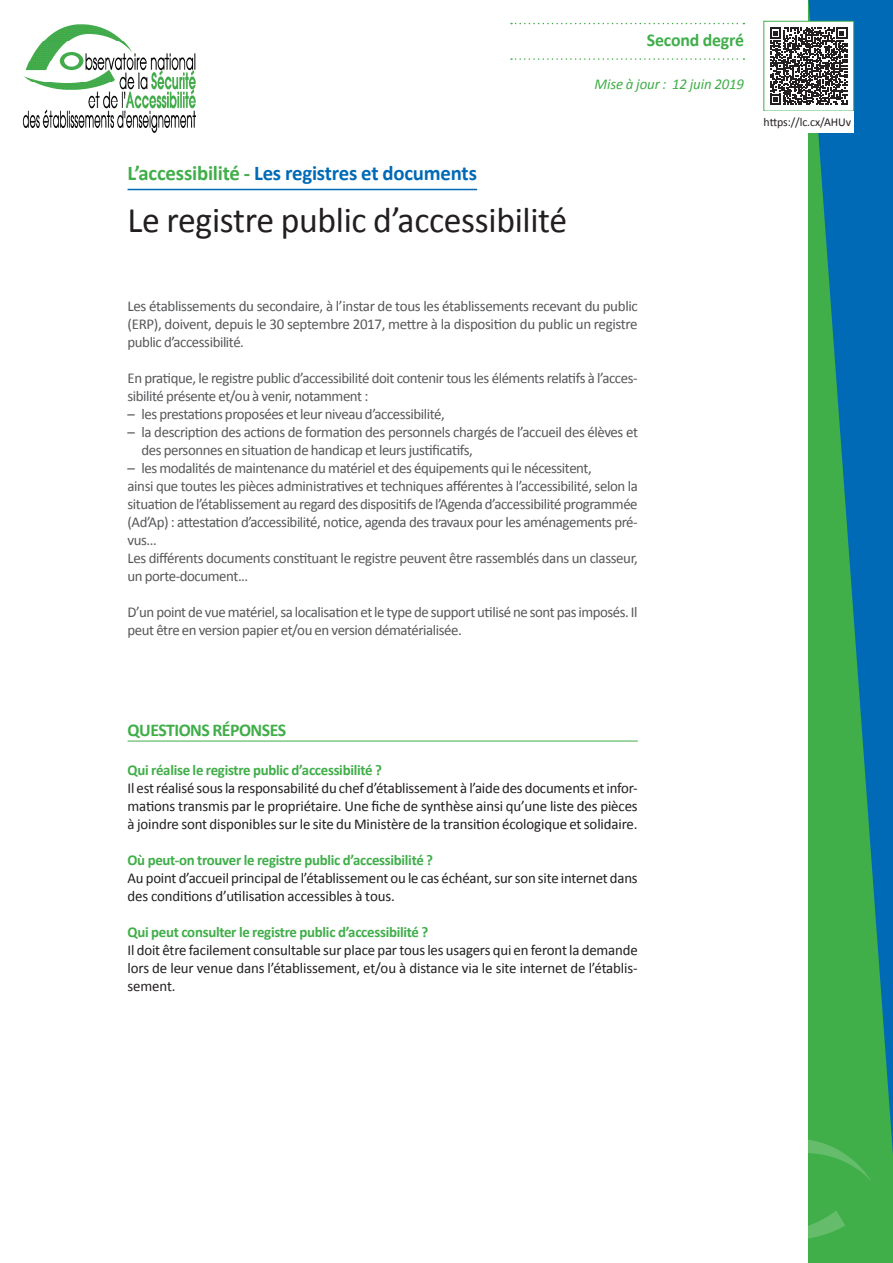
<style>
.page{position:relative;width:893px;height:1263px;background:#fff}
.page>*{position:absolute;margin:0;border:0;box-sizing:border-box;transform-origin:0 0}
.t1{font:36px "Calibri";letter-spacing:-.01em;color:#231f20}
.t2{font:700 21px "Calibri";letter-spacing:-.01em;color:#016ab6}
.t3{font:700 18px "Calibri";letter-spacing:-.03em;color:#40ae49}
.t4{font:700 18px "Calibri";letter-spacing:-.01em;color:#40ae49}
.t5{font:15px/18px "Calibri";letter-spacing:-.03em;color:#57585a}
.t6{font:15px/18px "Calibri";letter-spacing:-.01em;color:#231f20;text-align:justify}
.t7{font:700 15px "Calibri";letter-spacing:-.02em;color:#40ae49}
.t8{font:italic 15px "Calibri";letter-spacing:-.01em;color:#40ae49}
.t9{font:12px "Calibri";letter-spacing:-.01em;color:#231f20}
.s1{color:#40ae49}
</style>
<div class="page">
<svg style="left:808px;top:0;width:85px;height:1263px;background:#228e7b"></svg>
<svg style="left:808px;top:1138px;width:64px;height:105px;background:#45b04e"></svg>
<hr style="left:128px;top:741px;width:510px;height:1px;background:#40ae49">
<svg style="left:511px;top:23px;width:233px;height:1px"></svg>
<svg style="left:511px;top:58px;width:233px;height:2px"></svg>
<img style="left:22px;top:24px;width:173px;height:108px">
<div style="left:764px;top:21px;width:90px;height:90px;background:#fff"></div>
<svg style="left:770px;top:28px;width:77px;height:77px"></svg>
<div style="left:764px;top:21px;width:90px;height:90px;border:1px solid #40ae49"></div>
<div style="left:764px;top:111px;width:90px;height:22px;background:#fff"></div>
<hr style="left:128px;top:189px;width:349px;height:1px;background:#016ab6">
<p class="t2" style="left:128px;top:160px;width:351px"><span class="s1">L’accessibilité -</span> Les registres et documents</p>
<p class="t1" style="left:128px;top:197px;width:441px">Le registre public d’accessibilité</p>
<p class="t4" style="left:647px;top:28px;width:99px">Second degré</p>
<p class="t8" style="left:595px;top:74px;width:151px">Mise à jour : 12 juin 2019</p>
<p class="t9" style="left:764px;top:115px;width:89px">https://lc.cx/AHUv</p>
<p class="t5" style="left:128px;top:297px;width:512px;text-align:justify">Les établissements du secondaire, à l’instar de tous les établissements recevant du public (ERP), doivent, depuis le 30 septembre 2017, mettre à la disposition du public un registre public d’accessibilité.</p>
<p class="t5" style="left:128px;top:369px;width:512px">En pratique, le registre public d’accessibilité doit contenir tous les éléments relatifs à l’acces&shy;sibilité présente et/ou à venir, notamment :</p>
<p class="t5" style="left:128px;top:405px;width:319px">– les prestations proposées et leur niveau d’accessibilité,</p>
<p class="t5" style="left:142px;top:423px;width:498px;text-indent:-14px">– la description des actions de formation des personnels chargés de l’accueil des élèves et des personnes en situation de handicap et leurs justificatifs,</p>
<p class="t5" style="left:128px;top:459px;width:466px">– les modalités de maintenance du matériel et des équipements qui le nécessitent,</p>
<p class="t5" style="left:128px;top:477px;width:512px;text-align:justify">ainsi que toutes les pièces administratives et techniques afférentes à l’accessibilité, selon la situation de l’établissement au regard des dispositifs de l’Agenda d’accessibilité programmée (Ad’Ap) : attestation d’accessibilité, notice, agenda des travaux pour les aménagements pré&shy;vus...</p>
<p class="t5" style="left:128px;top:549px;width:512px">Les différents documents constituant le registre peuvent être rassemblés dans un classeur, un porte-document...</p>
<p class="t5" style="left:128px;top:603px;width:512px">D’un point de vue matériel, sa localisation et le type de support utilisé ne sont pas imposés. Il peut être en version papier et/ou en version dématérialisée.</p>
<p class="t3" style="left:128px;top:719px;width:160px">QUESTIONS RÉPONSES</p>
<p class="t7" style="left:128px;top:761px;width:256px">Qui réalise le registre public d’accessibilité ?</p>
<p class="t6" style="left:128px;top:779px;width:512px">Il est réalisé sous la responsabilité du chef d’établissement à l’aide des documents et infor&shy;mations transmis par le propriétaire. Une fiche de synthèse ainsi qu’une liste des pièces à joindre sont disponibles sur le site du Ministère de la transition écologique et solidaire.</p>
<p class="t7" style="left:128px;top:851px;width:307px">Où peut-on trouver le registre public d’accessibilité ?</p>
<p class="t6" style="left:128px;top:869px;width:512px">Au point d’accueil principal de l’établissement ou le cas échéant, sur son site internet dans des conditions d’utilisation accessibles à tous.</p>
<p class="t7" style="left:128px;top:923px;width:302px">Qui peut consulter le registre public d’accessibilité ?</p>
<p class="t6" style="left:128px;top:941px;width:512px">Il doit être facilement consultable sur place par tous les usagers qui en feront la demande lors de leur venue dans l’établissement, et/ou à distance via le site internet de l’établis&shy;sement.</p>
</div>
